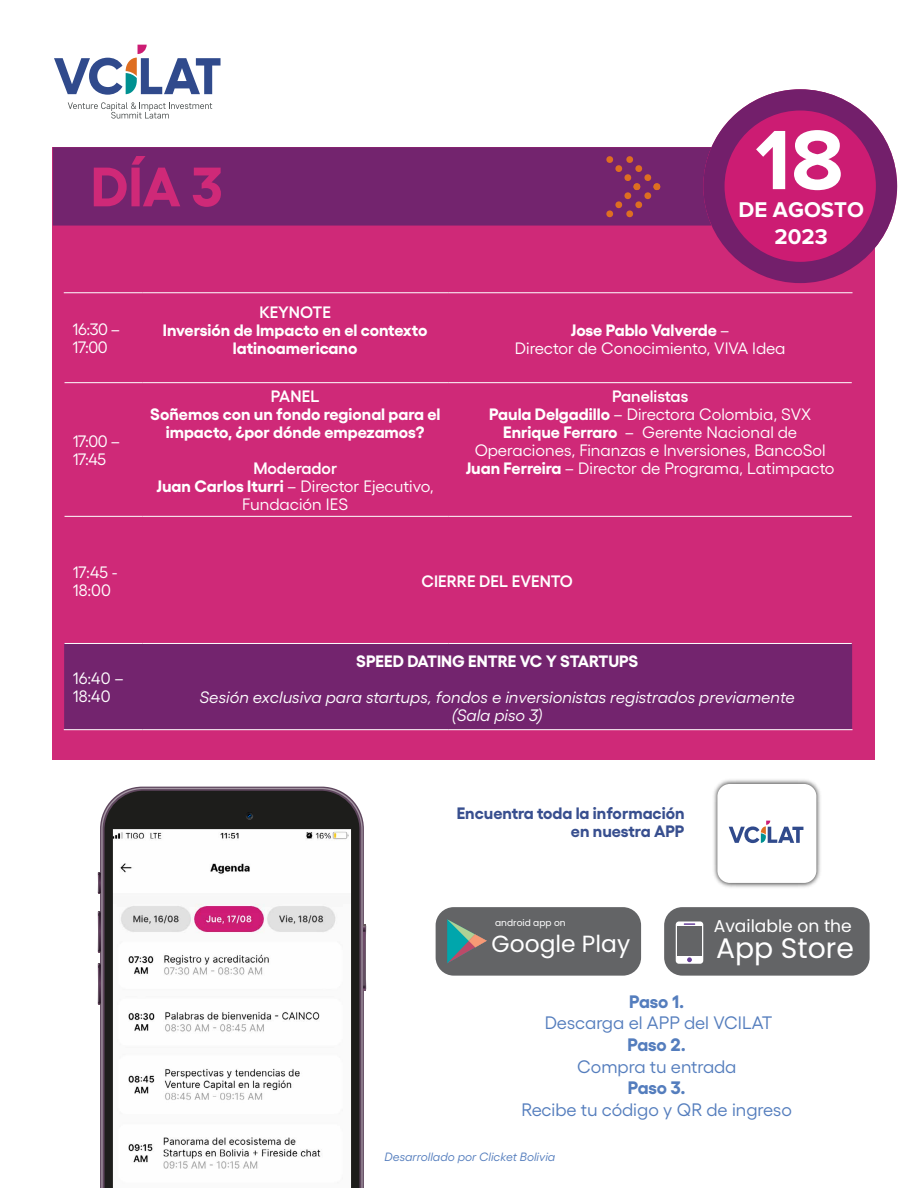
<style>
.page{position:relative;width:918px;height:1188px;background:#fff}
.page>*{position:absolute;margin:0;border:0;box-sizing:border-box;transform-origin:0 0}
.t1{font:700 87.3px "Proxima Nova";color:#fff}
.t2{font:700 55.35px "Gellix";color:#cf2978}
.t3{font:28.2px "Poppins";color:#fff}
.t4{font:23.4px "Poppins";color:#fff}
.t5{font:700 22.2px/26.5px "Proxima Nova";color:#fff;text-align:center}
.t6{font:18px "Gellix";color:#547dbd}
.t7{font:700 18px "Gellix";letter-spacing:-.005em;color:#547dbd}
.t8{font:17.1px "Poppins";color:#fff}
.t9{font:16.5px/18px "Gellix";color:#fff}
.t10{font:700 16.5px/18px "Gellix";color:#fff;text-align:center}
.t11{font:italic 16.5px/18px "Gellix";color:#fff;text-align:center}
.t12{font:700 16.5px/18px "Gellix";color:#384f8f;text-align:right}
.t13{font:600 16.5px "Gellix";color:#fff}
.t14{font:italic 12px "Gellix";color:#547dbd}
.t15{font:9.15px "Poppins";color:#fff}
.s1{font-weight:700}
.s2{font-weight:600}
</style>
<div class="page">
<div style="left:53px;top:147px;width:822px;height:613px;background:#cf2978"></div>
<div style="left:53px;top:147px;width:650px;height:79px;background:#73246e"></div>
<svg style="left:606px;top:156px;width:55px;height:62px;background:#822f62"></svg>
<svg style="left:703px;top:89px;width:194px;height:194px"></svg>
<div style="left:725px;top:111px;width:151px;height:151px;background:#cc1c73;border-radius:50%"></div>
<svg style="left:54px;top:45px;width:167px;height:50px"></svg>
<svg style="left:68px;top:102px;width:144px;height:17px"></svg>
<div style="left:64px;top:643px;width:788px;height:86px;background:#73246e"></div>
<hr style="left:64px;top:292px;width:78px;height:1px;background:#fff">
<hr style="left:142px;top:292px;width:306px;height:1px;background:#fff">
<hr style="left:448px;top:292px;width:405px;height:1px;background:#fff">
<hr style="left:65px;top:382px;width:77px;height:1px;background:#fff">
<hr style="left:142px;top:382px;width:306px;height:1px;background:#fff">
<hr style="left:448px;top:382px;width:404px;height:1px;background:#fff">
<hr style="left:65px;top:516px;width:77px;height:1px;background:#fff">
<hr style="left:142px;top:516px;width:306px;height:1px;background:#fff">
<hr style="left:448px;top:516px;width:404px;height:1px;background:#fff">
<hr style="left:65px;top:643px;width:77px;height:1px;background:#fff">
<hr style="left:142px;top:643px;width:306px;height:1px;background:#fff">
<hr style="left:448px;top:643px;width:404px;height:1px;background:#fff">
<hr style="left:64px;top:729px;width:78px;height:1px;background:#fff">
<hr style="left:142px;top:729px;width:306px;height:1px;background:#fff">
<hr style="left:448px;top:729px;width:405px;height:1px;background:#fff">
<div style="left:664px;top:907px;width:206px;height:69px;background:#636466;border-radius:18px"></div>
<div style="left:676px;top:921px;width:27px;height:43px;background:#fff;border-radius:3px"></div>
<div style="left:677px;top:927px;width:25px;height:29px;background:#636466"></div>
<svg style="left:684px;top:923px;width:11px;height:2px"></svg>
<svg style="left:687px;top:957px;width:5px;height:5px"></svg>
<div style="left:436px;top:907px;width:205px;height:69px;background:#636466;border-radius:18px"></div>
<svg style="left:447px;top:919px;width:40px;height:44px"></svg>
<svg style="left:101px;top:788px;width:262px;height:400px;background:#7a6979"></svg>
<svg style="left:105px;top:791px;width:254px;height:397px;background:#232321"></svg>
<img style="left:113px;top:829px;width:238px;height:359px">
<svg style="left:364px;top:925px;width:1px;height:65px"></svg>
<svg style="left:365px;top:925px;width:1px;height:65px"></svg>
<svg style="left:98px;top:911px;width:1px;height:42px"></svg>
<svg style="left:99px;top:911px;width:1px;height:42px"></svg>
<svg style="left:98px;top:963px;width:1px;height:42px"></svg>
<svg style="left:99px;top:963px;width:1px;height:42px"></svg>
<svg style="left:98px;top:872px;width:2px;height:21px"></svg>
<div style="left:201px;top:807px;width:60px;height:17px;background:#1d1d1b;border-radius:9px"></div>
<svg style="left:246px;top:812px;width:7px;height:8px"></svg>
<img style="left:713px;top:779px;width:108px;height:109px">
<div style="left:717px;top:784px;width:99px;height:99px;background:#fff;border-radius:12px"></div>
<svg style="left:729px;top:821px;width:74px;height:22px"></svg>
<h2 class="t2" style="left:91px;top:142px;width:133px">DÍA 3</h2>
<h1 class="t1" style="left:755px;top:110px;width:90px">18</h1>
<h3 class="t5" style="left:738px;top:197px;width:127px">DE AGOSTO<br>2023</h3>
<p class="t9" style="left:73px;top:319px;width:49px">16:30 –<br>17:00</p>
<p class="t9" style="left:73px;top:431px;width:49px">17:00 –<br>17:45</p>
<p class="t13" style="left:259px;top:299px;width:73px">KEYNOTE</p>
<p class="t10" style="left:163px;top:319px;width:266px">Inversión de Impacto en el contexto latinoamericano</p>
<p class="t9" style="left:515px;top:319px;width:272px;text-align:center"><span class="s1">Jose Pablo Valverde</span> –<br>Director de Conocimiento, VIVA Idea</p>
<p class="t13" style="left:271px;top:384px;width:50px">PANEL</p>
<p class="t10" style="left:150px;top:404px;width:292px">Soñemos con un fondo regional para el impacto, ¿por dónde empezamos?</p>
<p class="t9" style="left:157px;top:458px;width:279px;text-align:center"><span class="s2">Moderador<br></span><span class="s1">Juan Carlos Iturri</span> – Director Ejecutivo,<br>Fundación IES</p>
<p class="t9" style="left:466px;top:386px;width:370px;text-align:center"><span class="s2">Panelistas<br></span><span class="s1">Paula Delgadillo</span> – Directora Colombia, SVX <span class="s1">Enrique Ferraro</span> – Gerente Nacional de Operaciones, Finanzas e Inversiones, BancoSol <span class="s1">Juan Ferreira</span> – Director de Programa, Latimpacto</p>
<p class="t9" style="left:73px;top:561px;width:46px">17:45 -<br>18:00</p>
<p class="t13" style="left:422px;top:568px;width:153px">CIERRE DEL EVENTO</p>
<p class="t9" style="left:73px;top:668px;width:53px">16:40 –<br>18:40</p>
<p class="t10" style="left:356px;top:650px;width:284px">SPEED DATING ENTRE VC Y STARTUPS</p>
<p class="t11" style="left:199px;top:686px;width:597px">Sesión exclusiva para startups, fondos e inversionistas registrados previamente (Sala piso 3)</p>
<p class="t12" style="left:457px;top:802px;width:229px">Encuentra toda la información en nuestra APP</p>
<p class="t15" style="left:495px;top:917px;width:72px">android app on</p>
<h3 class="t4" style="left:492px;top:930px;width:140px">Google Play</h3>
<p class="t8" style="left:714px;top:916px;width:139px">Available on the</p>
<h3 class="t3" style="left:716px;top:932px;width:139px">App Store</h3>
<p class="t7" style="left:629px;top:987px;width:57px">Paso 1.</p>
<p class="t6" style="left:545px;top:1009px;width:229px">Descarga el APP del VCILAT</p>
<p class="t7" style="left:628px;top:1030px;width:60px">Paso 2.</p>
<p class="t6" style="left:577px;top:1052px;width:161px">Compra tu entrada</p>
<p class="t7" style="left:628px;top:1073px;width:59px">Paso 3.</p>
<p class="t6" style="left:522px;top:1096px;width:272px">Recibe tu código y QR de ingreso</p>
<p class="t14" style="left:385px;top:1148px;width:172px">Desarrollado por Clicket Bolivia</p>
</div>
